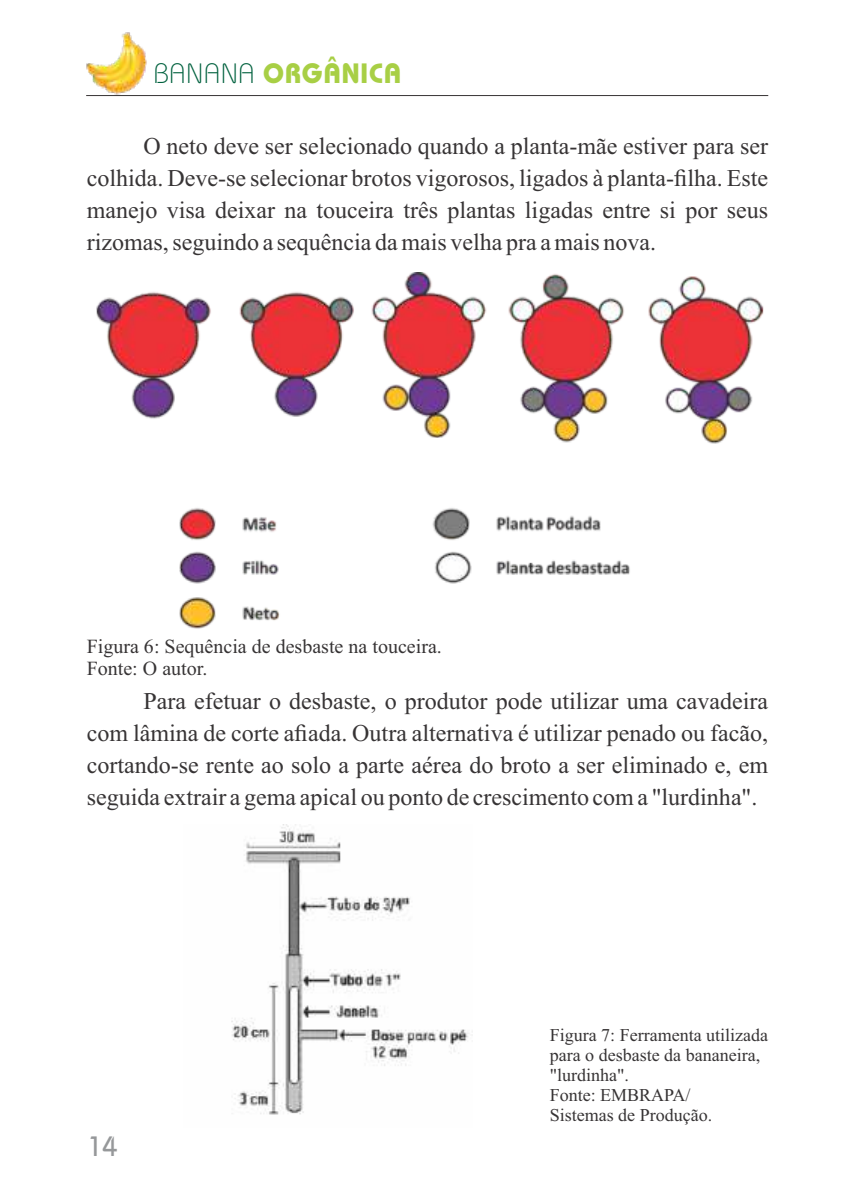
<style>
.page{position:relative;width:851px;height:1191px;background:#fff}
.page>*{position:absolute;margin:0;border:0;box-sizing:border-box;transform-origin:0 0}
.t1{font:700 28px "Bauhaus IT Cby BT";letter-spacing:.04em;color:#a8cf45}
.t2{font:500 28px "Bauhaus IT Cby BT";color:#96989a}
.t3{font:24px/31.8px "Times New Roman";color:#373435;text-align:justify}
.t4{font:20px/22.2px "Times New Roman";color:#373435}
.t5{font:18px/20px "Times New Roman";color:#373435}
.s1{font-weight:300;color:#01613e}
</style>
<div class="page">
<hr style="left:86px;top:95px;width:682px;height:1px;background:#373435">
<img style="left:96px;top:272px;width:668px;height:357px">
<img style="left:231px;top:825px;width:242px;height:290px">
<img style="left:86px;top:32px;width:69px;height:65px">
<p class="t1" style="left:154px;top:61px;width:249px"><span class="s1">BANANA</span> ORGÂNICA</p>
<p class="t3" style="left:87px;top:132px;width:683px;text-indent:57px">O neto deve ser selecionado quando a planta-mãe estiver para ser colhida. Deve-se selecionar brotos vigorosos, ligados à planta-filha. Este manejo visa deixar na touceira três plantas ligadas entre si por seus rizomas, seguindo a sequência da mais velha pra a mais nova.</p>
<p class="t4" style="left:87px;top:636px;width:356px">Figura 6: Sequência de desbaste na touceira.<br>Fonte: O autor.</p>
<p class="t3" style="left:87px;top:687px;width:683px;text-indent:57px">Para efetuar o desbaste, o produtor pode utilizar uma cavadeira com lâmina de corte afiada. Outra alternativa é utilizar penado ou facão, cortando-se rente ao solo a parte aérea do broto a ser eliminado e, em seguida extrair a gema apical ou ponto de crescimento com a "lurdinha".</p>
<p class="t2" style="left:87px;top:1134px;width:32px">14</p>
<p class="t5" style="left:549px;top:1026px;width:220px">Figura 7: Ferramenta utilizada para o desbaste da bananeira, "lurdinha".<br>Fonte: EMBRAPA/<br>Sistemas de Produção.</p>
</div>
